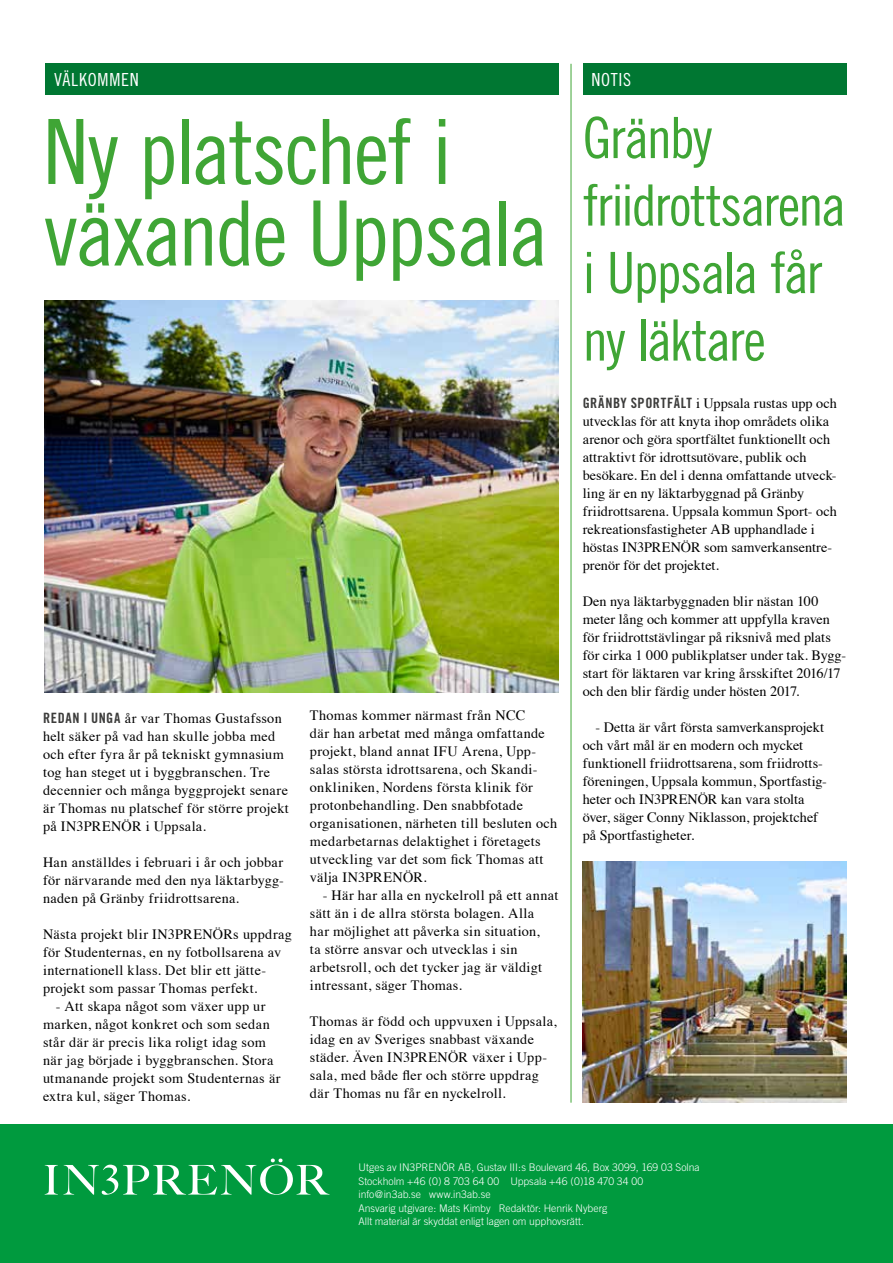
<style>
.page{position:relative;width:893px;height:1263px;background:#fff}
.page>*{position:absolute;margin:0;border:0;box-sizing:border-box;transform-origin:0 0}
.t1{font:90px/81.6px "Trade Gothic Cond Eighteen";letter-spacing:-.03em;color:#3fa535}
.t2{font:57px/67.5px "Trade Gothic Cond Eighteen";letter-spacing:-.03em;color:#3fa535}
.t3{font:18px "Trade Gothic Cond Eighteen";letter-spacing:.045em;color:#fff}
.t4{font:14.25px/18px "Times";letter-spacing:.015em;color:#000}
.t5{font:300 10.5px/13.5px "Trade Gothic";letter-spacing:-.005em;color:#fff}
.s1{font-family:"Trade Gothic Bold Cond Twenty";color:#3c3c3b}
</style>
<div class="page">
<div style="left:46px;top:64px;width:513px;height:31px;background:#007732"></div>
<div style="left:0;top:1125px;width:893px;height:138px;background:#009a3e"></div>
<svg style="left:45px;top:1158px;width:285px;height:37px"></svg>
<img style="left:44px;top:301px;width:515px;height:391px">
<hr style="left:571px;top:64px;width:1px;height:1039px;background:#3fa535">
<div style="left:583px;top:64px;width:263px;height:31px;background:#007732"></div>
<img style="left:583px;top:862px;width:263px;height:241px">
<p class="t3" style="left:54px;top:69px;width:86px">VÄLKOMMEN</p>
<h1 class="t1" style="left:43px;top:110px;width:507px">Ny platschef i växande Uppsala</h1>
<p class="t4" style="left:43px;top:708px;width:247px"><span class="s1">REDAN I UNGA</span> år var Thomas Gustafsson helt säker på vad han skulle jobba med och efter fyra år på tekniskt gymnasium tog han steget ut i byggbranschen. Tre decennier och många byggprojekt senare är Thomas nu platschef för större projekt på IN3PRENÖR i Uppsala.</p>
<p class="t4" style="left:43px;top:852px;width:242px;text-align:justify">Han anställdes i februari i år och jobbar för närvarande med den nya läktarbygg&shy;naden på Gränby friidrottsarena.</p>
<p class="t4" style="left:43px;top:924px;width:250px">Nästa projekt blir IN3PRENÖRs uppdrag för Studenternas, en ny fotbollsarena av internationell klass. Det blir ett jätte&shy;projekt som passar Thomas perfekt.</p>
<p class="t4" style="left:43px;top:996px;width:239px;text-indent:13px">- Att skapa något som växer upp ur marken, något konkret och som sedan står där är precis lika roligt idag som när jag började i byggbranschen. Stora utmanande projekt som Studenternas är extra kul, säger Thomas.</p>
<p class="t4" style="left:310px;top:705px;width:249px">Thomas kommer närmast från NCC<br>där han arbetat med många omfattande projekt, bland annat IFU Arena, Upp&shy;salas största idrottsarena, och Skandi&shy;onkliniken, Nordens första klinik för protonbehandling. Den snabbfotade organisationen, närheten till besluten och medarbetarnas delaktighet i företagets utveckling var det som fick Thomas att välja IN3PRENÖR.</p>
<p class="t4" style="left:310px;top:885px;width:250px;text-indent:13px">- Här har alla en nyckelroll på ett annat sätt än i de allra största bolagen. Alla<br>har möjlighet att påverka sin situation,<br>ta större ansvar och utvecklas i sin arbetsroll, och det tycker jag är väldigt intressant, säger Thomas.</p>
<p class="t4" style="left:310px;top:1011px;width:248px">Thomas är född och uppvuxen i Uppsala, idag en av Sveriges snabbast växande städer. Även IN3PRENÖR växer i Upp&shy;sala, med både fler och större uppdrag där Thomas nu får en nyckelroll.</p>
<p class="t3" style="left:591px;top:69px;width:41px">NOTIS</p>
<h2 class="t2" style="left:583px;top:103px;width:265px">Gränby friidrottsarena i Uppsala får ny läktare</h2>
<p class="t4" style="left:583px;top:393px;width:256px"><span class="s1">GRÄNBY SPORTFÄLT</span> i Uppsala rustas upp och utvecklas för att knyta ihop områdets olika arenor och göra sportfältet funktionellt och attraktivt för idrottsutövare, publik och besökare. En del i denna omfattande utveck&shy;ling är en ny läktarbyggnad på Gränby friidrottsarena. Uppsala kommun Sport- och rekreationsfastigheter AB upphandlade i höstas IN3PRENÖR som samverkansentre&shy;prenör för det projektet.</p>
<p class="t4" style="left:583px;top:591px;width:265px">Den nya läktarbyggnaden blir nästan 100 meter lång och kommer att uppfylla kraven för friidrottstävlingar på riksnivå med plats för cirka 1 000 publikplatser under tak. Bygg&shy;start för läktaren var kring årsskiftet 2016/17 och den blir färdig under hösten 2017.</p>
<p class="t4" style="left:583px;top:717px;width:246px;text-indent:13px">- Detta är vårt första samverkansprojekt och vårt mål är en modern och mycket funktionell friidrottsarena, som friidrotts&shy;föreningen, Uppsala kommun, Sportfastig&shy;heter och IN3PRENÖR kan vara stolta över, säger Conny Niklasson, projektchef på Sportfastigheter.</p>
<p class="t5" style="left:359px;top:1161px;width:343px">Utges av IN3PRENÖR AB, Gustav III:s Boulevard 46, Box 3099, 169 03 Solna Stockholm +46 (0) 8 703 64 00 Uppsala +46 (0)18 470 34 00 info@in3ab.se www.in3ab.se<br>Ansvarig utgivare: Mats Kimby Redaktör: Henrik Nyberg<br>Allt material är skyddat enligt lagen om upphovsrätt.</p>
</div>
